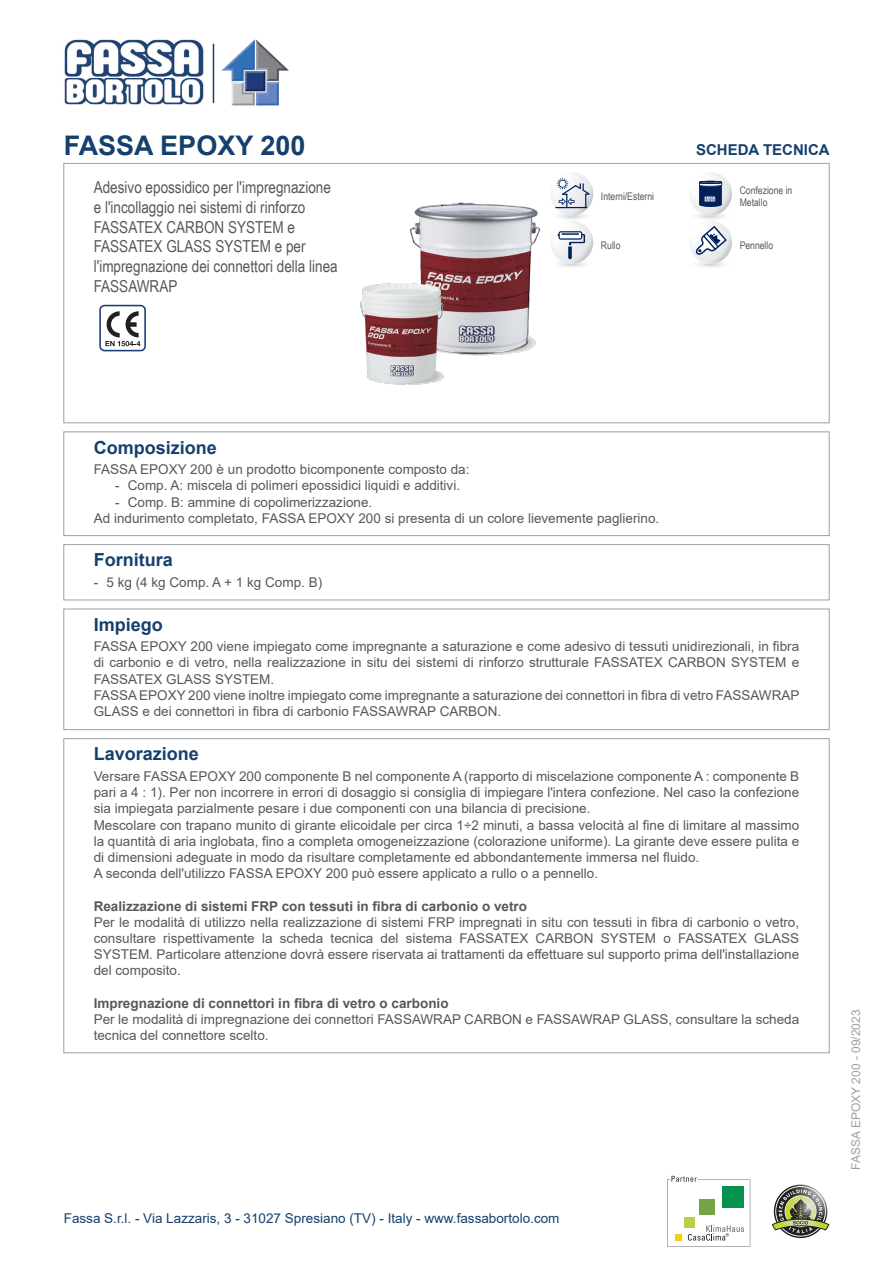
<style>
.page{position:relative;width:893px;height:1263px;background:#fff}
.page>*{position:absolute;margin:0;border:0;box-sizing:border-box;transform-origin:0 0}
.Sottotitolo{font:700 27px "Arial";color:#15406e}
.Titolo{font:700 18px "Arial";color:#15406e}
.Descrizione{font:16.5px/19.8px "Arial Narrow";color:#57585a}
.Scheda_Tecnica{font:700 15px "Arial";color:#15406e}
.Lavorazione{font:13.5px/16.2px "Arial";color:#57585a;text-align:justify}
.Impiego{font:13.5px/16.2px "Arial";color:#57585a;text-align:justify}
.Composizione{font:13.5px "Arial";color:#57585a}
.Lavorazione-2{font:700 13.5px "Arial";color:#57585a}
.t1{font:13.5px "Arial";color:#15406e}
.t2{font:12px "Arial";color:#9ba1a4}
.Frase{font:10.5px/12.6px "Arial Narrow";color:#57585a}
</style>
<div class="page">
<div style="left:64px;top:163px;width:765px;height:260px;border:1px solid #9ba1a4"></div>
<svg style="left:105px;top:311px;width:35px;height:35px"></svg>
<div style="left:99px;top:305px;width:47px;height:46px;border:2px solid #1d3e79;border-radius:5px"></div>
<img style="left:360px;top:202px;width:181px;height:183px">
<svg style="left:551px;top:172px;width:42px;height:43px"></svg>
<hr style="left:555px;top:207px;width:32px;height:1px;background:#00205b">
<svg style="left:551px;top:221px;width:42px;height:43px"></svg>
<svg style="left:689px;top:172px;width:43px;height:43px"></svg>
<svg style="left:689px;top:221px;width:43px;height:43px"></svg>
<div style="left:64px;top:432px;width:765px;height:104px;border:1px solid #9ba1a4"></div>
<div style="left:64px;top:544px;width:765px;height:56px;border:1px solid #9ba1a4"></div>
<div style="left:64px;top:609px;width:765px;height:121px;border:1px solid #9ba1a4"></div>
<svg style="left:667px;top:1176px;width:83px;height:71px"></svg>
<svg style="left:772px;top:1186px;width:57px;height:50px"></svg>
<img style="left:64px;top:39px;width:140px;height:66px">
<hr style="left:213px;top:44px;width:1px;height:59px;background:#15406e">
<img style="left:221px;top:39px;width:68px;height:67px">
<p class="Sottotitolo" style="left:64px;top:126px;width:243px">FASSA EPOXY 200</p>
<p class="Scheda_Tecnica" style="left:696px;top:139px;width:135px">SCHEDA TECNICA</p>
<p class="Descrizione" style="left:94px;top:177px;width:246px">Adesivo epossidico per l'impregnazione e l'incollaggio nei sistemi di rinforzo<br>FASSATEX CARBON SYSTEM e<br>FASSATEX GLASS SYSTEM e per l'impregnazione dei connettori della linea<br>FASSAWRAP</p>
<p class="Frase" style="left:601px;top:190px;width:55px">Interni/Esterni</p>
<p class="Frase" style="left:740px;top:183px;width:54px">Confezione in<br>Metallo</p>
<p class="Frase" style="left:740px;top:238px;width:35px">Pennello</p>
<p class="Frase" style="left:601px;top:238px;width:21px">Rullo</p>
<p class="Titolo" style="left:94px;top:435px;width:125px">Composizione</p>
<p class="Composizione" style="left:94px;top:460px;width:377px">FASSA EPOXY 200 è un prodotto bicomponente composto da:</p>
<p class="Lavorazione" style="left:115px;top:477px;width:347px">- Comp. A: miscela di polimeri epossidici liquidi e additivi.</p>
<p class="Lavorazione" style="left:115px;top:494px;width:259px">- Comp. B: ammine di copolimerizzazione.</p>
<p class="Composizione" style="left:94px;top:509px;width:567px">Ad indurimento completato, FASSA EPOXY 200 si presenta di un colore lievemente paglierino.</p>
<p class="Titolo" style="left:94px;top:547px;width:81px">Fornitura</p>
<p class="Lavorazione" style="left:94px;top:574px;width:230px">- 5 kg (4 kg Comp. A + 1 kg Comp. B)</p>
<p class="Titolo" style="left:94px;top:612px;width:71px">Impiego</p>
<p class="Impiego" style="left:94px;top:638px;width:707px">FASSA EPOXY 200 viene impiegato come impregnante a saturazione e come adesivo di tessuti unidirezionali, in fibra di carbonio e di vetro, nella realizzazione in situ dei sistemi di rinforzo strutturale FASSATEX CARBON SYSTEM e FASSATEX GLASS SYSTEM.</p>
<p class="Impiego" style="left:94px;top:687px;width:707px">FASSA EPOXY 200 viene inoltre impiegato come impregnante a saturazione dei connettori in fibra di vetro FASSAWRAP<br>GLASS e dei connettori in fibra di carbonio FASSAWRAP CARBON.</p>
<p class="Titolo" style="left:94px;top:741px;width:107px">Lavorazione</p>
<p class="Lavorazione" style="left:94px;top:768px;width:707px">Versare FASSA EPOXY 200 componente B nel componente A (rapporto di miscelazione componente A : componente B pari a 4 : 1). Per non incorrere in errori di dosaggio si consiglia di impiegare l'intera confezione. Nel caso la confezione sia impiegata parzialmente pesare i due componenti con una bilancia di precisione.</p>
<p class="Lavorazione" style="left:94px;top:816px;width:707px">Mescolare con trapano munito di girante elicoidale per circa 1÷2 minuti, a bassa velocità al fine di limitare al massimo la quantità di aria inglobata, fino a completa omogeneizzazione (colorazione uniforme). La girante deve essere pulita e di dimensioni adeguate in modo da risultare completamente ed abbondantemente immersa nel fluido.</p>
<p class="Lavorazione" style="left:94px;top:865px;width:506px">A seconda dell'utilizzo FASSA EPOXY 200 può essere applicato a rullo o a pennello.</p>
<p class="Lavorazione-2" style="left:94px;top:896px;width:435px">Realizzazione di sistemi FRP con tessuti in fibra di carbonio o vetro</p>
<p class="Lavorazione" style="left:94px;top:914px;width:707px">Per le modalità di utilizzo nella realizzazione di sistemi FRP impregnati in situ con tessuti in fibra di carbonio o vetro, consultare rispettivamente la scheda tecnica del sistema FASSATEX CARBON SYSTEM o FASSATEX GLASS SYSTEM. Particolare attenzione dovrà essere riservata ai trattamenti da effettuare sul supporto prima dell'installazione del composito.</p>
<p class="Lavorazione-2" style="left:94px;top:993px;width:356px">Impregnazione di connettori in fibra di vetro o carbonio</p>
<p class="Lavorazione" style="left:94px;top:1011px;width:707px">Per le modalità di impregnazione dei connettori FASSAWRAP CARBON e FASSAWRAP GLASS, consultare la scheda tecnica del connettore scelto.</p>
<p class="t1" style="left:64px;top:1208px;width:497px">Fassa S.r.l. - Via Lazzaris, 3 - 31027 Spresiano (TV) - Italy - www.fassabortolo.com</p>
<p class="t2" style="left:848px;top:1170px;width:161px;rotate:-90deg">FASSA EPOXY 200 - 09/2023</p>
</div>
